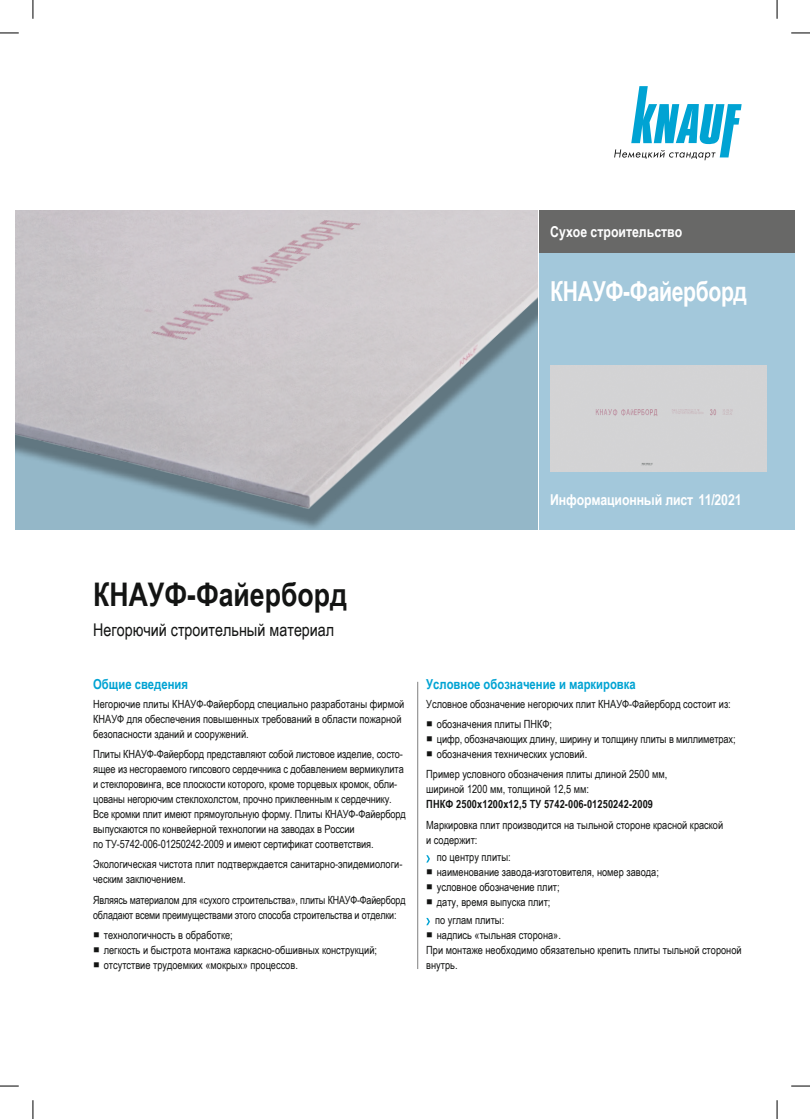
<style>
.page{position:relative;width:810px;height:1119px;background:#fff}
.page>*{position:absolute;margin:0;border:0;box-sizing:border-box;transform-origin:0 0}
.t1{font:700 32.5px "Arial Narrow";color:#131413}
.t2{font:700 27.5px "Arial Narrow";letter-spacing:-.015em;color:#fff;scale:.94 1}
.t3{font:17.5px "Arial Narrow";color:#131413}
.t4{font:700 15px "Arial Narrow";letter-spacing:-.01em;color:#fff}
.t5{font:700 13.75px "Arial Narrow";color:#00a3d3}
.t6{font:11.25px/15px "Arial Narrow";color:#131413}
.t7{font:700 11.25px "Arial Narrow";letter-spacing:.01em;color:#131413}
.s1{font-family:"Arial Unicode MS"}
</style>
<div class="page">
<div style="left:540px;top:210px;width:255px;height:319px;background:#a3c8db"></div>
<div style="left:540px;top:210px;width:255px;height:43px;background:#686867"></div>
<img style="left:15px;top:210px;width:523px;height:319px">
<svg style="left:614px;top:86px;width:128px;height:74px"></svg>
<div style="left:550px;top:366px;width:216px;height:105px;background:#d3d3d4"></div>
<hr style="left:417px;top:681px;width:1px;height:287px;background:#999">
<svg style="left:426px;top:855px;width:4px;height:7px"></svg>
<svg style="left:426px;top:917px;width:4px;height:8px"></svg>
<svg style="left:0;top:32px;width:19px;height:2px"></svg>
<svg style="left:791px;top:32px;width:19px;height:2px"></svg>
<svg style="left:0;top:1085px;width:19px;height:1px"></svg>
<svg style="left:791px;top:1085px;width:19px;height:1px"></svg>
<svg style="left:32px;top:0;width:2px;height:19px"></svg>
<svg style="left:32px;top:1100px;width:2px;height:18px"></svg>
<svg style="left:776px;top:0;width:2px;height:19px"></svg>
<svg style="left:776px;top:1100px;width:2px;height:18px"></svg>
<h3 class="t4" style="left:550px;top:220px;width:133px">Сухое строительство</h3>
<h2 class="t2" style="left:550px;top:270px;width:211px">КНАУФ-Файерборд</h2>
<h3 class="t4" style="left:550px;top:488px;width:193px">Информационный лист 11/2021</h3>
<h1 class="t1" style="left:93px;top:569px;width:255px">КНАУФ-Файерборд</h1>
<h3 class="t3" style="left:93px;top:616px;width:243px">Негорючий строительный материал</h3>
<p class="t5" style="left:93px;top:673px;width:96px">Общие сведения</p>
<p class="t6" style="left:93px;top:695px;width:313px">Негорючие плиты КНАУФ-Файерборд специально разработаны фирмой<br>КНАУФ для обеспечения повышенных требований в области пожарной безопасности зданий и сооружений.</p>
<p class="t6" style="left:93px;top:746px;width:314px">Плиты КНАУФ-Файерборд представляют собой листовое изделие, состо&shy;ящее из несгораемого гипсового сердечника с добавлением вермикулита и стеклоровинга, все плоскости которого, кроме торцевых кромок, обли&shy;цованы негорючим стеклохолстом, прочно приклеенным к сердечнику.<br>Все кромки плит имеют прямоугольную форму. Плиты КНАУФ-Файерборд выпускаются по конвейерной технологии на заводах в России<br>по ТУ-5742-006-01250242-2009 и имеют сертификат соответствия.</p>
<p class="t6" style="left:93px;top:856px;width:311px">Экологическая чистота плит подтверждается санитарно-эпидемиологи&shy;ческим заключением.</p>
<p class="t6" style="left:93px;top:891px;width:314px">Являясь материалом для «сухого строительства», плиты КНАУФ-Файерборд обладают всеми преимуществами этого способа строительства и отделки:</p>
<p class="t6" style="left:93px;top:926px;width:141px"><span class="s1">■</span> технологичность в обработке;</p>
<p class="t6" style="left:93px;top:941px;width:285px"><span class="s1">■</span> легкость и быстрота монтажа каркасно-обшивных конструкций;</p>
<p class="t6" style="left:93px;top:956px;width:206px"><span class="s1">■</span> отсутствие трудоемких «мокрых» процессов.</p>
<p class="t5" style="left:426px;top:673px;width:211px">Условное обозначение и маркировка</p>
<p class="t6" style="left:426px;top:695px;width:306px">Условное обозначение негорючих плит КНАУФ-Файерборд состоит из:</p>
<p class="t6" style="left:426px;top:716px;width:127px"><span class="s1">■</span> обозначения плиты ПНКФ;</p>
<p class="t6" style="left:426px;top:731px;width:311px"><span class="s1">■</span> цифр, обозначающих длину, ширину и толщину плиты в миллиметрах;</p>
<p class="t6" style="left:426px;top:743px;width:243px;line-height:20.4px"><span class="s1">■</span> обозначения технических условий.<br>Пример условного обозначения плиты длиной 2500 мм,</p>
<p class="t6" style="left:426px;top:781px;width:164px">шириной 1200 мм, толщиной 12,5 мм:</p>
<p class="t7" style="left:426px;top:795px;width:228px">ПНКФ 2500х1200х12,5 ТУ 5742-006-01250242-2009</p>
<p class="t6" style="left:426px;top:816px;width:298px">Маркировка плит производится на тыльной стороне красной краской и содержит:</p>
<p class="t6" style="left:437px;top:849px;width:75px">по центру плиты:</p>
<p class="t6" style="left:426px;top:864px;width:234px"><span class="s1">■</span> наименование завода-изготовителя, номер завода;</p>
<p class="t6" style="left:426px;top:879px;width:135px"><span class="s1">■</span> условное обозначение плит;</p>
<p class="t6" style="left:435px;top:892px;width:117px;line-height:17.6px;text-indent:-9px"><span class="s1">■</span> дату, время выпуска плит; по углам плиты:</p>
<p class="t6" style="left:426px;top:926px;width:317px"><span class="s1">■</span> надпись «тыльная сторона».<br>При монтаже необходимо обязательно крепить плиты тыльной стороной внутрь.</p>
</div>
